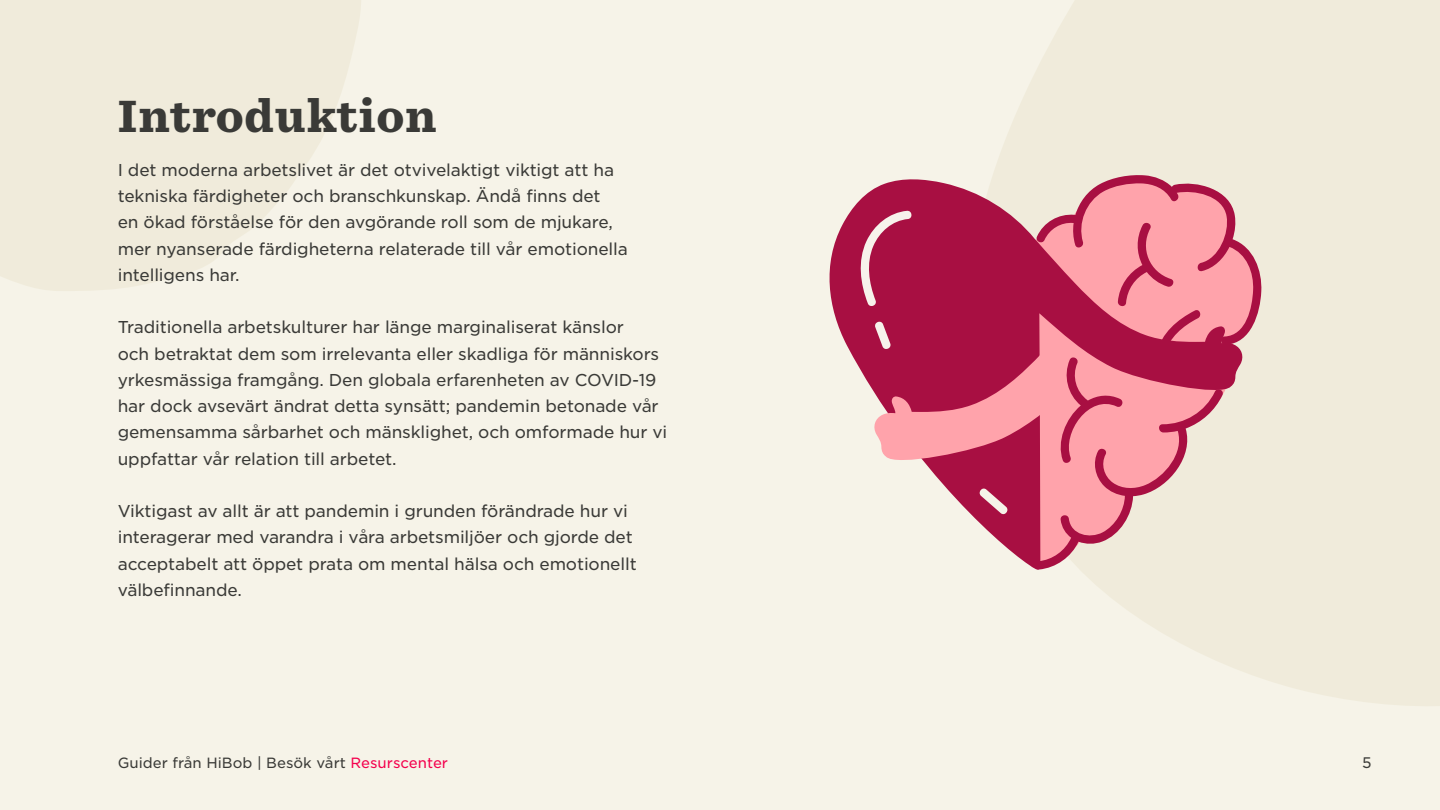
<style>
.page{position:relative;width:1440px;height:810px;background:#f6f3e8}
.page>*{position:absolute;margin:0;border:0;box-sizing:border-box;transform-origin:0 0}
.t1{font:900 43.5px "Sentinel S Sm";color:#3a3a37}
.t2{font:16.5px/26.2px "Gotham S Sm";letter-spacing:-.01em;color:#3a3a37}
.t3{font:14.7px "Gotham S Sm";color:#3a3a37}
.t4{font:14.25px "Gotham S Sm";color:#3a3a37}
.s1{color:#f4004d}
</style>
<div class="page">
<svg style="left:0;top:0;width:361px;height:291px;fill:#f0ebdb"></svg>
<svg style="left:993px;top:0;width:447px;height:706px;fill:#f0ebdb"></svg>
<svg style="left:829px;top:203px;width:416px;height:368px"></svg>
<svg style="left:857px;top:174px;width:405px;height:396px"></svg>
<h1 class="t1" style="left:117px;top:81px;width:322px">Introduktion</h1>
<p class="t2" style="left:118px;top:156px;width:512px">I det moderna arbetslivet är det otvivelaktigt viktigt att ha tekniska färdigheter och branschkunskap. Ändå finns det<br>en ökad förståelse för den avgörande roll som de mjukare, mer nyanserade färdigheterna relaterade till vår emotionella intelligens har.</p>
<p class="t2" style="left:118px;top:314px;width:551px">Traditionella arbetskulturer har länge marginaliserat känslor<br>och betraktat dem som irrelevanta eller skadliga för människors yrkesmässiga framgång. Den globala erfarenheten av COVID-19 har dock avsevärt ändrat detta synsätt; pandemin betonade vår gemensamma sårbarhet och mänsklighet, och omformade hur vi uppfattar vår relation till arbetet.</p>
<p class="t2" style="left:118px;top:498px;width:521px">Viktigast av allt är att pandemin i grunden förändrade hur vi interagerar med varandra i våra arbetsmiljöer och gjorde det acceptabelt att öppet prata om mental hälsa och emotionellt välbefinnande.</p>
<p class="t4" style="left:118px;top:753px;width:332px">Guider från HiBob | Besök vårt <span class="s1">Resurscenter</span></p>
<p class="t3" style="left:1362px;top:753px;width:11px">5</p>
</div>
